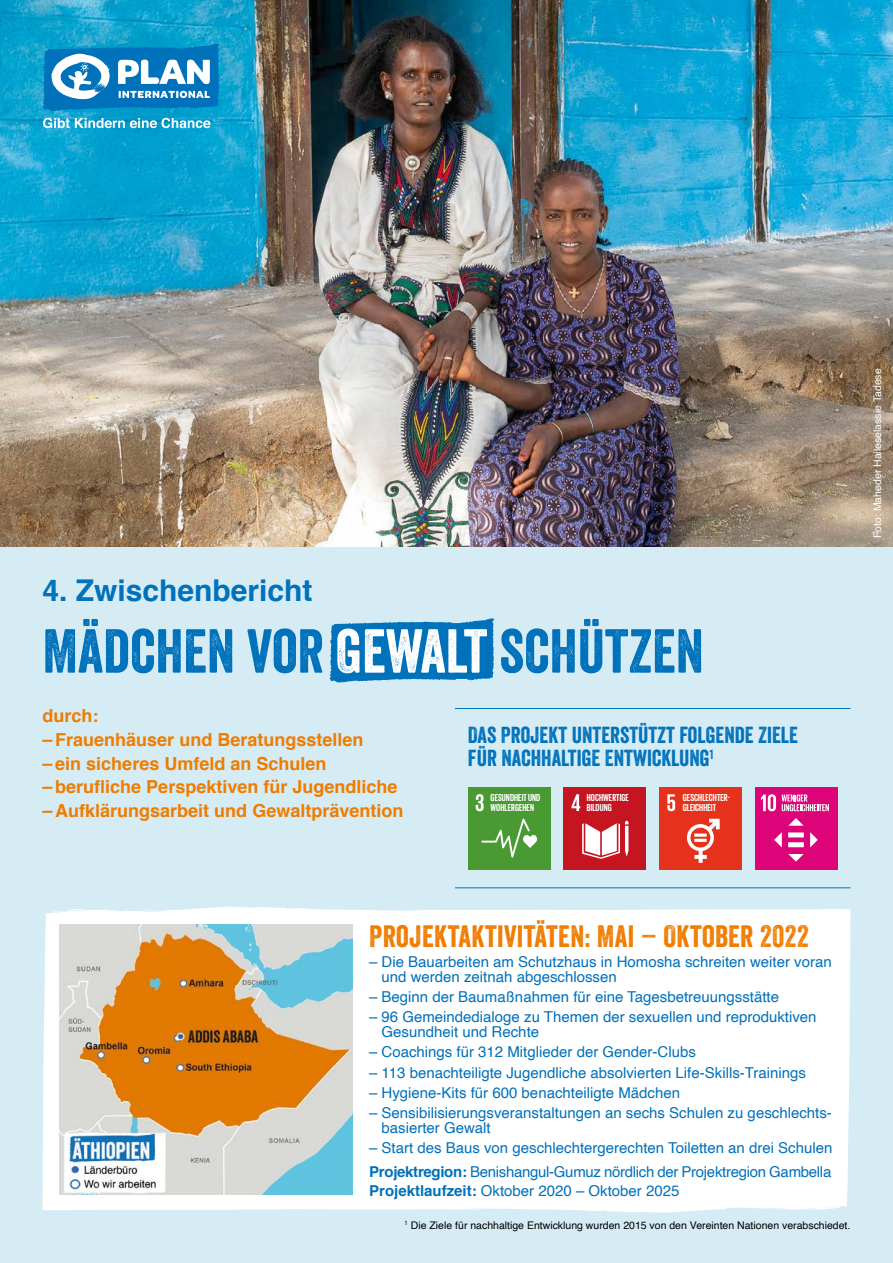
<style>
.page{position:relative;width:893px;height:1263px;background:#fff}
.page>*{position:absolute;margin:0;border:0;box-sizing:border-box;transform-origin:0 0}
.t1{font:60px "Veneer";color:#0071bb}
.t2{font:30px "Veneer";letter-spacing:.01em;color:#ef7c00}
.t3{font:700 30px "Helvetica";color:#0071bb}
.t4{font:22.5px/23px "Veneer";color:#0071bb}
.t5{font:700 18px "Helvetica";color:#ef7c00}
.t6{font:15px/15px "Helvetica";color:#0071bb}
.t7{font:10.5px "Helvetica";color:#000}
.t8{font:10.5px "Helvetica";color:#fff}
.t9{font:700 10.35px/9.8px "Giorgio Sans";letter-spacing:.01em;color:#fff}
.s1{color:#fff}
.s2{font-weight:700}
</style>
<div class="page">
<div style="left:0;top:547px;width:893px;height:716px;background:#d5ecf5"></div>
<div style="left:43px;top:906px;width:807px;height:307px;background:#fff"></div>
<img style="left:0;top:0;width:893px;height:547px">
<svg style="left:329px;top:618px;width:165px;height:64px;background:#197fc1"></svg>
<img style="left:60px;top:925px;width:292px;height:270px">
<svg style="left:42px;top:44px;width:178px;height:67px"></svg>
<svg style="left:43px;top:118px;width:167px;height:10px"></svg>
<div style="left:468px;top:787px;width:83px;height:83px;background:#499a33"></div>
<svg style="left:476px;top:794px;width:8px;height:17px"></svg>
<svg style="left:481px;top:818px;width:56px;height:39px"></svg>
<hr style="left:455px;top:708px;width:395px;height:1px;background:#0071bb">
<hr style="left:455px;top:887px;width:395px;height:1px;background:#0071bb">
<div style="left:563px;top:787px;width:83px;height:83px;background:#c41521"></div>
<svg style="left:571px;top:794px;width:9px;height:17px"></svg>
<svg style="left:582px;top:821px;width:46px;height:38px"></svg>
<div style="left:659px;top:787px;width:83px;height:83px;background:#e6321c"></div>
<svg style="left:667px;top:794px;width:8px;height:17px"></svg>
<svg style="left:687px;top:819px;width:33px;height:44px"></svg>
<div style="left:755px;top:787px;width:83px;height:83px;background:#dd0379"></div>
<div style="left:788px;top:842px;width:16px;height:5px;background:#fff"></div>
<div style="left:788px;top:832px;width:16px;height:5px;background:#fff"></div>
<svg style="left:788px;top:818px;width:15px;height:8px"></svg>
<svg style="left:810px;top:832px;width:8px;height:15px"></svg>
<svg style="left:788px;top:854px;width:15px;height:8px"></svg>
<svg style="left:774px;top:832px;width:8px;height:15px"></svg>
<svg style="left:761px;top:794px;width:68px;height:17px"></svg>
<h2 class="t3" style="left:43px;top:566px;width:272px">4. Zwischenbericht</h2>
<h1 class="t1" style="left:43px;top:614px;width:663px">MÄDCHEN VOR <span class="s1">GEWALT</span> SCHÜTZEN</h1>
<p class="t5" style="left:43px;top:701px;width:57px">durch:</p>
<p class="t5" style="left:43px;top:725px;width:322px">– Frauenhäuser und Beratungsstellen</p>
<p class="t5" style="left:43px;top:749px;width:285px">– ein sicheres Umfeld an Schulen</p>
<p class="t5" style="left:43px;top:772px;width:356px">– berufliche Perspektiven für Jugendliche</p>
<p class="t5" style="left:43px;top:796px;width:362px">– Aufklärungsarbeit und Gewaltprävention</p>
<h3 class="t4" style="left:468px;top:723px;width:332px">DAS PROJEKT UNTERSTÜTZT FOLGENDE ZIELE<br>FÜR NACHHALTIGE ENTWICKLUNG<sup>1</sup></h3>
<p class="t9" style="left:587px;top:792px;width:44px">HOCHWERTIGE<br>BILDUNG</p>
<p class="t9" style="left:683px;top:792px;width:48px">GESCHLECHTER-<br>GLEICHHEIT</p>
<p class="t9" style="left:491px;top:792px;width:51px">GESUNDHEIT UND<br>WOHLERGEHEN</p>
<p class="t8" style="left:869px;top:538px;width:171px;rotate:-90deg">Foto: Maheder Haileselassie Tadese</p>
<h2 class="t2" style="left:369px;top:918px;width:441px">PROJEKTAKTIVITÄTEN: MAI – OKTOBER 2022</h2>
<p class="t6" style="left:382px;top:955px;width:452px;text-indent:-12px">– Die Bauarbeiten am Schutzhaus in Homosha schreiten weiter voran und werden zeitnah abgeschlossen</p>
<p class="t6" style="left:369px;top:990px;width:411px">– Beginn der Baumaßnahmen für eine Tagesbetreuungsstätte</p>
<p class="t6" style="left:382px;top:1010px;width:437px;text-indent:-12px">– 96 Gemeindedialoge zu Themen der sexuellen und reproduktiven<br>Gesundheit und Rechte</p>
<p class="t6" style="left:369px;top:1045px;width:328px">– Coachings für 312 Mitglieder der Gender-Clubs</p>
<p class="t6" style="left:369px;top:1065px;width:438px">– 113 benachteiligte Jugendliche absolvierten Life-Skills-Trainings</p>
<p class="t6" style="left:369px;top:1085px;width:312px">– Hygiene-Kits für 600 benachteiligte Mädchen</p>
<p class="t6" style="left:382px;top:1105px;width:452px;text-indent:-12px">– Sensibilisierungsveranstaltungen an sechs Schulen zu geschlechts&shy;basierter Gewalt</p>
<p class="t6" style="left:369px;top:1136px;width:465px;line-height:24.5px">– Start des Baus von geschlechtergerechten Toiletten an drei Schulen<br><span class="s2">Projektregion:</span> Benishangul-Gumuz nördlich der Projektregion Gambella</p>
<p class="t6" style="left:369px;top:1183px;width:312px"><span class="s2">Projektlaufzeit:</span> Oktober 2020 – Oktober 2025</p>
<p class="t7" style="left:405px;top:1217px;width:447px"><sup>1</sup> Die Ziele für nachhaltige Entwicklung wurden 2015 von den Vereinten Nationen verabschiedet.</p>
</div>
